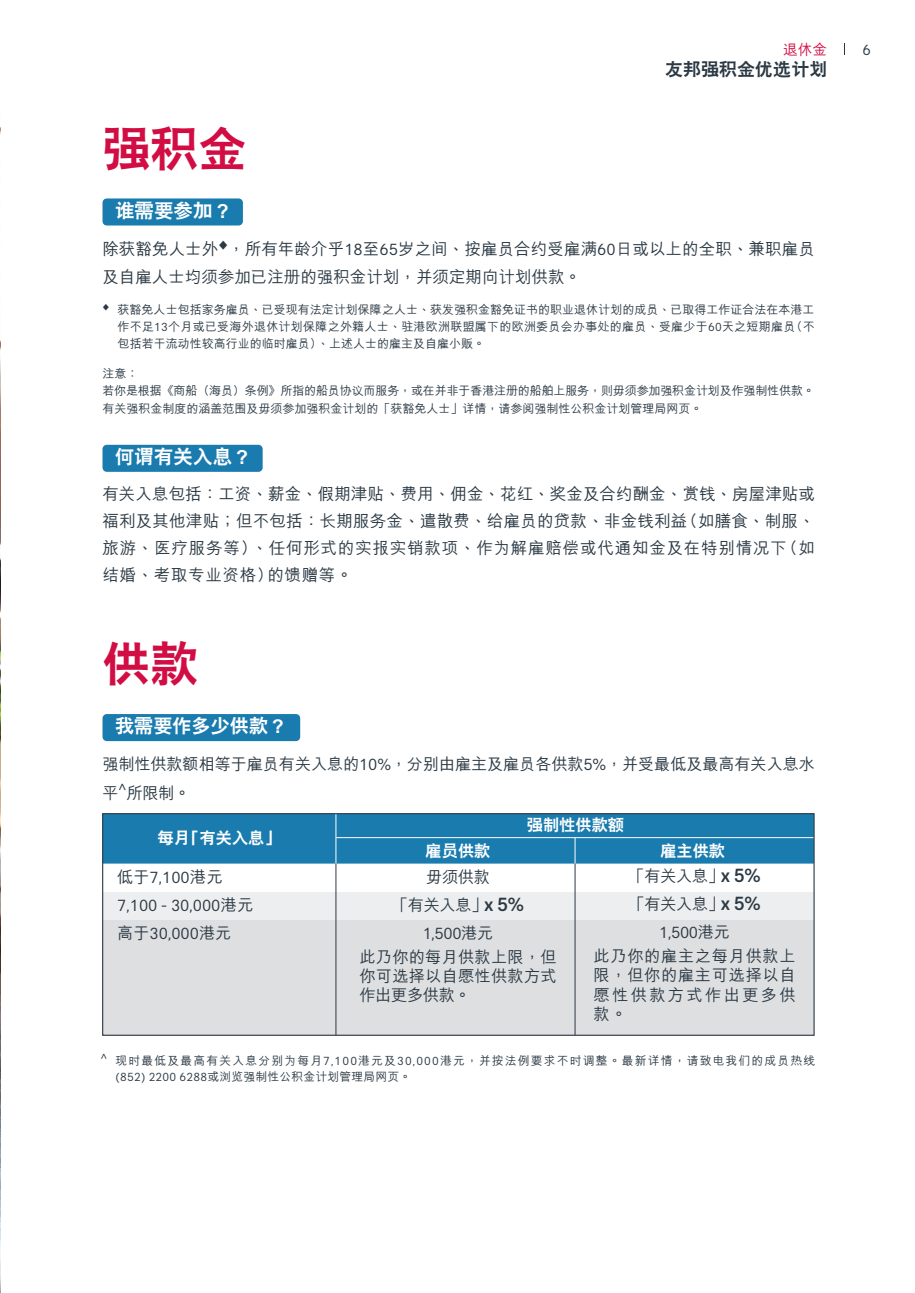
<style>
.page{position:relative;width:915px;height:1293px;background:#fff}
.page>*{position:absolute;margin:0;border:0;box-sizing:border-box;transform-origin:0 0}
.t1{font:800 48px "C Hei 2 HKS";color:#d20d44}
.t2{font:800 19.5px "C Hei 2 HKS";color:#fff}
.t3{font:800 19.05px "C Hei 2 HKS";color:#fff}
.t4{font:800 18px "C Hei 2 HKS";color:#2b3944}
.t5{font:500 16.5px/27px "M Hei HKS";letter-spacing:.005em;color:#2b3944}
.t6{font:16.5px/28px "AIA Everest";color:#2b3944}
.t7{font:500 16.2px/19.4px "M Hei HKS";letter-spacing:-.01em;color:#2b3944;text-align:justify}
.t8{font:800 16.2px "C Hei 2 HKS";color:#fff}
.t9{font:15px "AIA Everest";color:#2b3944}
.t10{font:500 14.7px "M Hei HKS";color:#d20d44}
.t11{font:500 12px/17.4px "M Hei HKS";color:#2b3944;text-align:justify}
.t12{font:500 11.7px/16.5px "M Hei HKS";letter-spacing:.105em;color:#2b3944}
.s1{font-family:"AIA Everest";font-weight:400}
.s2{font-family:"AIA Everest";font-weight:400;font-size:16.5px}
.s3{font-family:"M Hei HKS";font-weight:500;font-size:16.2px}
.s4{font-family:"M Hei HKS";font-weight:500}
.s5{font-family:"AIA Everest";font-size:19.5px}
.s6{font-family:"AIA Everest";font-weight:400;font-size:12px}
</style>
<div class="page">
<img style="left:0;top:127px;width:1px;height:1166px">
<div style="left:103px;top:920px;width:711px;height:116px;background:#dedfe1"></div>
<div style="left:103px;top:892px;width:711px;height:28px;background:#edeeef"></div>
<div style="left:102px;top:814px;width:712px;height:50px;background:#1a7baf"></div>
<hr style="left:335px;top:813px;width:1px;height:51px;background:#fff">
<hr style="left:336px;top:837px;width:478px;height:1px;background:#fff">
<svg style="left:574px;top:838px;width:1px;height:26px"></svg>
<hr style="left:574px;top:864px;width:1px;height:171px;background:#2b3944">
<div style="left:102px;top:198px;width:141px;height:28px;background:#1a7baf;border-radius:4px"></div>
<div style="left:102px;top:445px;width:161px;height:27px;background:#1a7baf;border-radius:4px"></div>
<div style="left:102px;top:714px;width:198px;height:27px;background:#1a7baf;border-radius:4px"></div>
<div style="left:102px;top:813px;width:712px;height:223px;border:1px solid #2b3944"></div>
<hr style="left:335px;top:864px;width:1px;height:171px;background:#2b3944">
<p class="t10" style="left:783px;top:39px;width:46px">退休金</p>
<p class="t9" style="left:862px;top:41px;width:10px">6</p>
<h3 class="t4" style="left:665px;top:58px;width:163px">友邦強積金優選計劃</h3>
<h1 class="t1" style="left:102px;top:117px;width:145px">強積金</h1>
<h2 class="t2" style="left:115px;top:198px;width:118px">誰需要參加？</h2>
<h3 class="t5" style="left:102px;top:233px;width:714px;line-height:28.3px">除獲豁免人士外<sup>◆</sup>，所有年齡介乎<span class="s1">18</span>至<span class="s1">65</span>歲之間、按僱員合約受僱滿<span class="s1">60</span>日或以上的全職、兼職僱員及自僱人士均須參加已註冊的強積金計劃，並須定期向計劃供款。</h3>
<p class="t11" style="left:118px;top:300px;width:698px;text-indent:-15px"><sup>◆</sup> 獲豁免人士包括家務僱員、已受現有法定計劃保障之人士、獲發強積金豁免證書的職業退休計劃的成員、已取得工作證合法在本港工作不足<span class="s1">13</span>個月或已受海外退休計劃保障之外籍人士、駐港歐洲聯盟屬下的歐洲委員會辦事處的僱員、受僱少於<span class="s1">60</span>天之短期僱員（不包括若干流動性較高行業的臨時僱員）、上述人士的僱主及自僱小販。</p>
<p class="t11" style="left:102px;top:364px;width:714px;text-align:left">注意：<br>若你是根據《商船（海員）條例》所指的船員協議而服務，或在並非於香港註冊的船舶上服務，則毋須參加強積金計劃及作強制性供款。有關強積金制度的涵蓋範圍及毋須參加強積金計劃的「獲豁免人士」詳情，請參閱強制性公積金計劃管理局網頁。</p>
<h2 class="t2" style="left:115px;top:444px;width:138px">何謂有關入息？</h2>
<h3 class="t5" style="left:102px;top:479px;width:714px;text-align:justify">有關入息包括：工資、薪金、假期津貼、費用、佣金、花紅、獎金及合約酬金、賞錢、房屋津貼或福利及其他津貼；但不包括：長期服務金、遣散費、給僱員的貸款、非金錢利益（如膳食、制服、旅遊、醫療服務等）、任何形式的實報實銷款項、作為解僱賠償或代通知金及在特別情況下（如結婚、考取專業資格）的饋贈等。</h3>
<h1 class="t1" style="left:102px;top:633px;width:97px">供款</h1>
<h3 class="t3" style="left:115px;top:714px;width:174px">我需要作多少供款？</h3>
<h3 class="t7" style="left:102px;top:749px;width:714px;line-height:28.2px">強制性供款額相等於僱員有關入息的<span class="s2">10%</span>，分別由僱主及僱員各供款<span class="s2">5%</span>，並受最低及最高有關入息水平<sup>^</sup>所限制。</h3>
<h3 class="t8" style="left:158px;top:827px;width:124px">每月「有關入息」</h3>
<h3 class="t6" style="left:117px;top:863px;width:138px"><span class="s3">低於</span>7,100<span class="s4">港元<br></span>7,100 - 30,000<span class="s4">港元</span><span class="s3">高於</span>30,000<span class="s3">港元</span></h3>
<h3 class="t8" style="left:527px;top:814px;width:99px">強制性供款額</h3>
<h3 class="t8" style="left:425px;top:840px;width:66px">僱員供款</h3>
<h3 class="t7" style="left:392px;top:862px;width:133px;line-height:28px;text-align:center">毌須供款<br>「有關入息」<span class="s5">x 5%</span></h3>
<h3 class="t6" style="left:423px;top:919px;width:72px">1,500<span class="s3">港元</span></h3>
<h3 class="t7" style="left:359px;top:946px;width:199px">此乃你的每月供款上限，但你可選擇以自願性供款方式作出更多供款。</h3>
<h3 class="t8" style="left:660px;top:840px;width:66px">僱主供款</h3>
<h3 class="t7" style="left:628px;top:861px;width:133px;line-height:28px">「有關入息」<span class="s5">x 5%</span>「有關入息」<span class="s5">x 5%</span></h3>
<h3 class="t6" style="left:659px;top:918px;width:72px">1,500<span class="s3">港元</span></h3>
<h3 class="t7" style="left:593px;top:945px;width:204px">此乃你的僱主之每月供款上限，但你的僱主可選擇以自願性供款方式作出更多供款。</h3>
<p class="t12" style="left:116px;top:1051px;width:701px;text-indent:-15px"><sup>^</sup> 現時最低及最高有關入息分別為每月<span class="s6">7,100</span>港元及<span class="s6">30,000</span>港元，並按法例要求不時調整。最新詳情，請致電我們的成員熱線<span class="s6">(852) 2200 6288</span>或瀏覽強制性公積金計劃管理局網頁。</p>
</div>
